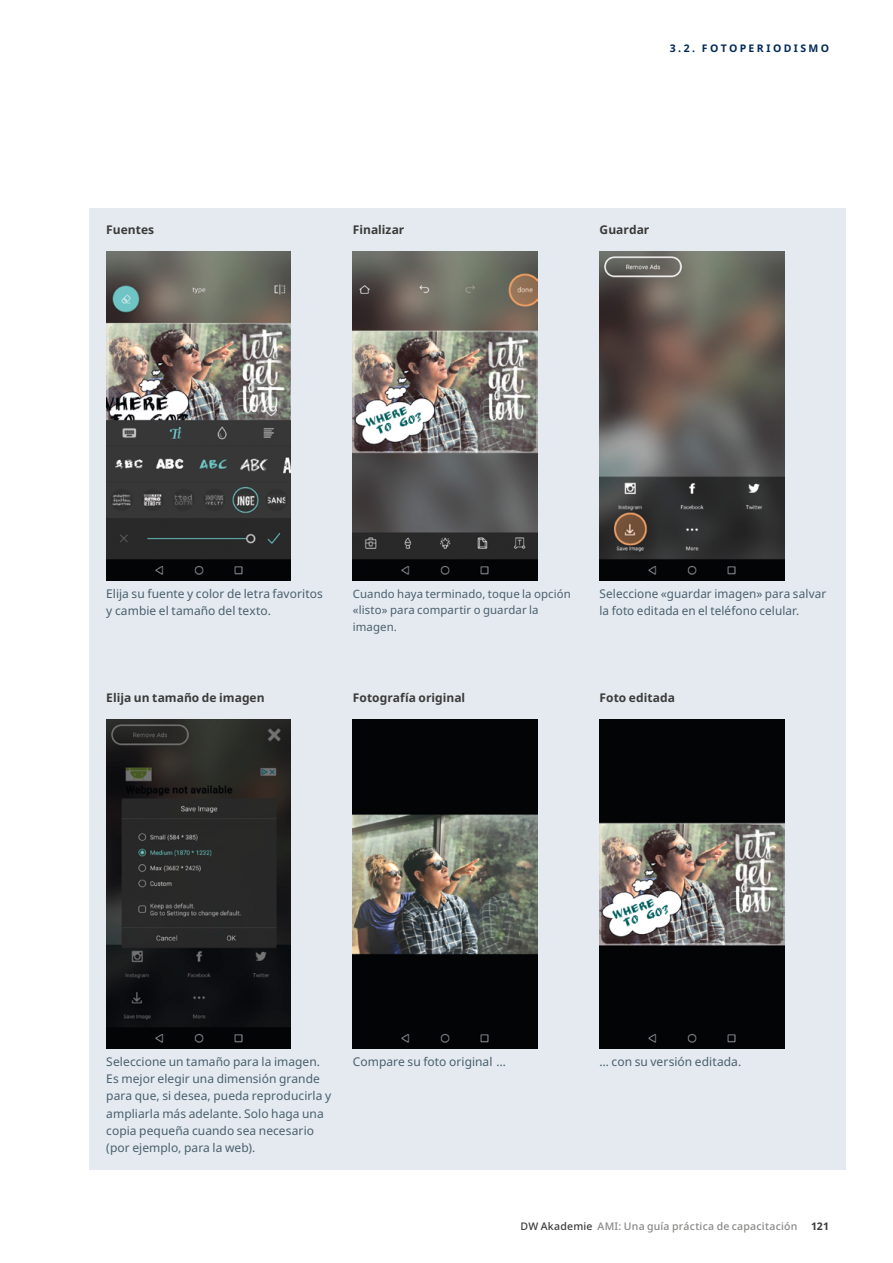
<style>
.page{position:relative;width:893px;height:1263px;background:#fff}
.page>*{position:absolute;margin:0;border:0;box-sizing:border-box;transform-origin:0 0}
.t1{font:12px/17.4px "Noto Sans";letter-spacing:.005em;color:#495f6e}
.t2{font:700 12px "Noto Sans";color:#3b3b3a}
.t3{font:11.4px/16.5px "Noto Sans";letter-spacing:.005em;color:#495f6e}
.t4{font:500 10.5px "Noto Sans";letter-spacing:.02em;color:#878786}
.t5{font:700 10.5px "Noto Sans";letter-spacing:.225em;color:#002a58}
.t6{font:700 10.5px "Noto Sans";color:#3b3b3a}
.s1{color:#3b3b3a}
</style>
<div class="page">
<div style="left:89px;top:208px;width:757px;height:961px;background:#e4eaef"></div>
<img style="left:106px;top:251px;width:185px;height:329px">
<img style="left:106px;top:719px;width:185px;height:329px">
<img style="left:353px;top:251px;width:185px;height:329px">
<img style="left:353px;top:719px;width:185px;height:329px">
<img style="left:600px;top:251px;width:184px;height:329px">
<img style="left:600px;top:719px;width:184px;height:329px">
<p class="t5" style="left:670px;top:41px;width:161px">3.2. FOTOPERIODISMO</p>
<p class="t2" style="left:106px;top:221px;width:49px">Fuentes</p>
<p class="t2" style="left:353px;top:221px;width:53px">Finalizar</p>
<p class="t2" style="left:600px;top:221px;width:51px">Guardar</p>
<p class="t1" style="left:106px;top:585px;width:218px">Elija su fuente y color de letra favoritos y cambie el tamaño del texto.</p>
<p class="t3" style="left:353px;top:586px;width:219px">Cuando haya terminado, toque la opción «listo» para compartir o guardar la imagen.</p>
<p class="t1" style="left:600px;top:585px;width:228px">Seleccione «guardar imagen» para salvar la foto editada en el teléfono celular.</p>
<p class="t2" style="left:106px;top:689px;width:160px">Elija un tamaño de imagen</p>
<p class="t2" style="left:353px;top:689px;width:114px">Fotografía original</p>
<p class="t2" style="left:600px;top:689px;width:77px">Foto editada</p>
<p class="t1" style="left:106px;top:1053px;width:226px">Seleccione un tamaño para la imagen.<br>Es mejor elegir una dimensión grande para que, si desea, pueda reproducirla y ampliarla más adelante. Solo haga una copia pequeña cuando sea necesario (por ejemplo, para la web).</p>
<p class="t1" style="left:353px;top:1053px;width:154px">Compare su foto original …</p>
<p class="t1" style="left:600px;top:1053px;width:143px">… con su versión editada.</p>
<p class="t4" style="left:520px;top:1219px;width:278px"><span class="s1">DW Akademie</span> AMI: Una guía práctica de capacitación</p>
<p class="t6" style="left:811px;top:1219px;width:20px">121</p>
</div>
